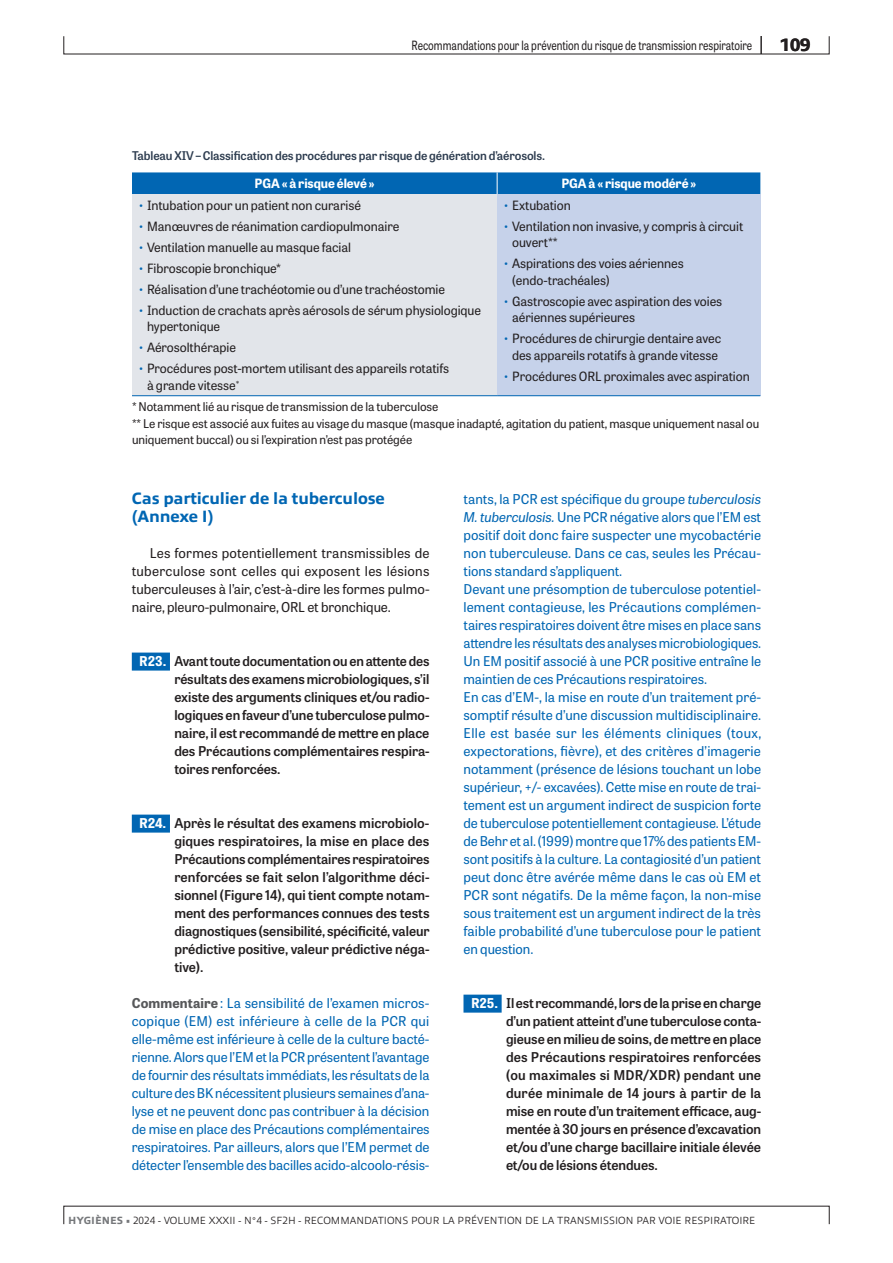
<style>
.page{position:relative;width:893px;height:1263px;background:#fff}
.page>*{position:absolute;margin:0;border:0;box-sizing:border-box;transform-origin:0 0}
.t1{font:800 18px "Allumi Std";color:#231f20}
.t2{font:800 16.5px/18px "Allumi Std";letter-spacing:-.01em;color:#0166b3}
.t3{font:13.5px/18px "Tablet Gothic";letter-spacing:-.005em;color:#0166b3}
.t4{font:600 13.5px/18px "Tablet Gothic";color:#231f20;text-align:justify}
.t5{font:13.5px/18px "Tablet Gothic";letter-spacing:-.005em;color:#231f20;text-align:justify}
.t6{font:12.75px/16.5px "Tablet Gothic";letter-spacing:-.005em;color:#231f20}
.t7{font:12.75px "Tablet Gothic";letter-spacing:-.005em;color:#231f20;scale:.8 1}
.t8{font:700 12.75px "Tablet Gothic";letter-spacing:-.005em;color:#fff}
.t9{font:12px/16.5px "Tablet Gothic";letter-spacing:-.005em;color:#231f20}
.t10{font:600 12px "Tablet Gothic";letter-spacing:-.01em;color:#2e3d50}
.t11{font:300 10.5px "Allumi Std";color:#231f20}
.s1{color:#0166b3}
.s2{font-weight:700;color:#fff}
.s3{font-weight:700;color:#57585a}
.s4{font-style:italic}
.s5{font-weight:800;color:#76787b}
</style>
<div class="page">
<div style="left:463px;top:995px;width:39px;height:18px;background:#0166b3"></div>
<div style="left:132px;top:653px;width:38px;height:18px;background:#0166b3"></div>
<div style="left:132px;top:815px;width:38px;height:18px;background:#0166b3"></div>
<div style="left:132px;top:194px;width:365px;height:202px;background:#e2e5ea"></div>
<div style="left:497px;top:194px;width:263px;height:202px;background:#c6d2ea"></div>
<hr style="left:132px;top:395px;width:365px;height:1px;background:#0166b3">
<hr style="left:497px;top:395px;width:263px;height:1px;background:#0166b3">
<div style="left:132px;top:172px;width:628px;height:22px;background:#0166b3"></div>
<svg style="left:761px;top:36px;width:1px;height:18px"></svg>
<p class="t7" style="left:412px;top:36px;width:427px">Recommandations pour la prévention du risque de transmission respiratoire</p>
<h1 class="t1" style="left:780px;top:35px;width:32px">109</h1>
<p class="t10" style="left:132px;top:148px;width:415px">Tableau XIV – Classification des procédures par risque de génération d’aérosols.</p>
<p class="t8" style="left:255px;top:174px;width:121px">PGA « à risque élevé »</p>
<p class="t8" style="left:561px;top:174px;width:136px">PGA à « risque modéré »</p>
<p class="t6" style="left:138px;top:196px;width:225px"><span class="s1">•</span> Intubation pour un patient non curarisé</p>
<p class="t6" style="left:138px;top:217px;width:263px"><span class="s1">•</span> Manœuvres de réanimation cardiopulmonaire</p>
<p class="t6" style="left:138px;top:238px;width:215px"><span class="s1">•</span> Ventilation manuelle au masque facial</p>
<p class="t6" style="left:138px;top:259px;width:145px"><span class="s1">•</span> Fibroscopie bronchique*</p>
<p class="t6" style="left:138px;top:280px;width:309px"><span class="s1">•</span> Réalisation d’une trachéotomie ou d’une trachéostomie</p>
<p class="t6" style="left:147px;top:301px;width:336px;text-indent:-9px"><span class="s1">•</span> Induction de crachats après aérosols de sérum physiologique hypertonique</p>
<p class="t6" style="left:138px;top:339px;width:100px"><span class="s1">•</span> Aérosolthérapie</p>
<p class="t6" style="left:147px;top:360px;width:304px;text-indent:-9px"><span class="s1">•</span> Procédures post-mortem utilisant des appareils rotatifs à grande vitesse<sup>*</sup></p>
<p class="t6" style="left:503px;top:196px;width:69px"><span class="s1">•</span> Extubation</p>
<p class="t6" style="left:512px;top:217px;width:233px;text-indent:-9px"><span class="s1">•</span> Ventilation non invasive, y compris à circuit ouvert**</p>
<p class="t6" style="left:512px;top:255px;width:173px;text-indent:-9px"><span class="s1">•</span> Aspirations des voies aériennes (endo-trachéales)</p>
<p class="t6" style="left:512px;top:292px;width:212px;text-indent:-9px"><span class="s1">•</span> Gastroscopie avec aspiration des voies aériennes supérieures</p>
<p class="t6" style="left:503px;top:330px;width:220px;text-align:center"><span class="s1">•</span> Procédures de chirurgie dentaire avec des appareils rotatifs à grande vitesse</p>
<p class="t6" style="left:503px;top:367px;width:248px"><span class="s1">•</span> Procédures ORL proximales avec aspiration</p>
<p class="t9" style="left:132px;top:398px;width:629px">* Notamment lié au risque de transmission de la tuberculose<br>** Le risque est associé aux fuites au visage du masque (masque inadapté, agitation du patient, masque uniquement nasal ou uniquement buccal) ou si l’expiration n’est pas protégée</p>
<p class="t2" style="left:132px;top:490px;width:254px">Cas particulier de la tuberculose (Annexe I)</p>
<p class="t5" style="left:132px;top:544px;width:299px;text-indent:18px">Les formes potentiellement transmissibles de tuberculose sont celles qui exposent les lésions tuberculeuses à l’air, c’est-à-dire les formes pulmo&shy;naire, pleuro-pulmonaire, ORL et bronchique.</p>
<p class="t4" style="left:174px;top:652px;width:257px;text-indent:-35px"><span class="s2">R23.</span> Avant toute documentation ou en attente des résultats des examens microbiologiques, s’il existe des arguments cliniques et/ou radio&shy;logiques en faveur d’une tuberculose pulmo&shy;naire, il est recommandé de mettre en place des Précautions complémentaires respira&shy;toires renforcées.</p>
<p class="t4" style="left:174px;top:814px;width:257px;text-indent:-35px"><span class="s2">R24.</span> Après le résultat des examens microbiolo&shy;giques respiratoires, la mise en place des Précautions complémentaires respiratoires renforcées se fait selon l’algorithme déci&shy;sionnel (Figure 14), qui tient compte notam&shy;ment des performances connues des tests diagnostiques (sensibilité, spécificité, valeur prédictive positive, valeur prédictive néga&shy;tive).</p>
<p class="t3" style="left:132px;top:994px;width:299px;text-align:justify"><span class="s3">Commentaire</span> : La sensibilité de l’examen micros&shy;copique (EM) est inférieure à celle de la PCR qui elle-même est inférieure à celle de la culture bacté&shy;rienne. Alors que l’EM et la PCR présentent l’avantage de fournir des résultats immédiats, les résultats de la culture des BK nécessitent plusieurs semaines d’ana&shy;lyse et ne peuvent donc pas contribuer à la décision de mise en place des Précautions complémentaires respiratoires. Par ailleurs, alors que l’EM permet de détecter l’ensemble des bacilles acido-alcoolo-résis-</p>
<p class="t3" style="left:463px;top:490px;width:299px">tants, la PCR est spécifique du groupe <span class="s4">tuberculosis M. tuberculosis.</span> Une PCR négative alors que l’EM est positif doit donc faire suspecter une mycobactérie non tuberculeuse. Dans ce cas, seules les Précau&shy;tions standard s’appliquent.<br>Devant une présomption de tuberculose potentiel&shy;lement contagieuse, les Précautions complémen&shy;taires respiratoires doivent être mises en place sans attendre les résultats des analyses microbiologiques.<br>Un EM positif associé à une PCR positive entraîne le maintien de ces Précautions respiratoires.<br>En cas d’EM-, la mise en route d’un traitement pré&shy;somptif résulte d’une discussion multidisciplinaire.<br>Elle est basée sur les éléments cliniques (toux, expectorations, fièvre), et des critères d’imagerie notamment (présence de lésions touchant un lobe supérieur, +/- excavées). Cette mise en route de trai&shy;tement est un argument indirect de suspicion forte de tuberculose potentiellement contagieuse. L’étude de Behr et al. (1999) montre que 17% des patients EM&shy;sont positifs à la culture. La contagiosité d’un patient peut donc être avérée même dans le cas où EM et PCR sont négatifs. De la même façon, la non-mise sous traitement est un argument indirect de la très faible probabilité d’une tuberculose pour le patient en question.</p>
<p class="t4" style="left:506px;top:994px;width:257px;text-indent:-35px"><span class="s2">R25.</span> Il est recommandé, lors de la prise en charge d’un patient atteint d’une tuberculose conta&shy;gieuse en milieu de soins, de mettre en place des Précautions respiratoires renforcées (ou maximales si MDR/XDR) pendant une durée minimale de 14 jours à partir de la mise en route d’un traitement efficace, aug&shy;mentée à 30 jours en présence d’excavation et/ou d’une charge bacillaire initiale élevée et/ou de lésions étendues.</p>
<p class="t11" style="left:68px;top:1215px;width:689px"><span class="s5">HYGIÈNES •</span> 2024 - VOLUME XXXII - N°4 - SF2H - RECOMMANDATIONS POUR LA PRÉVENTION DE LA TRANSMISSION PAR VOIE RESPIRATOIRE</p>
</div>
